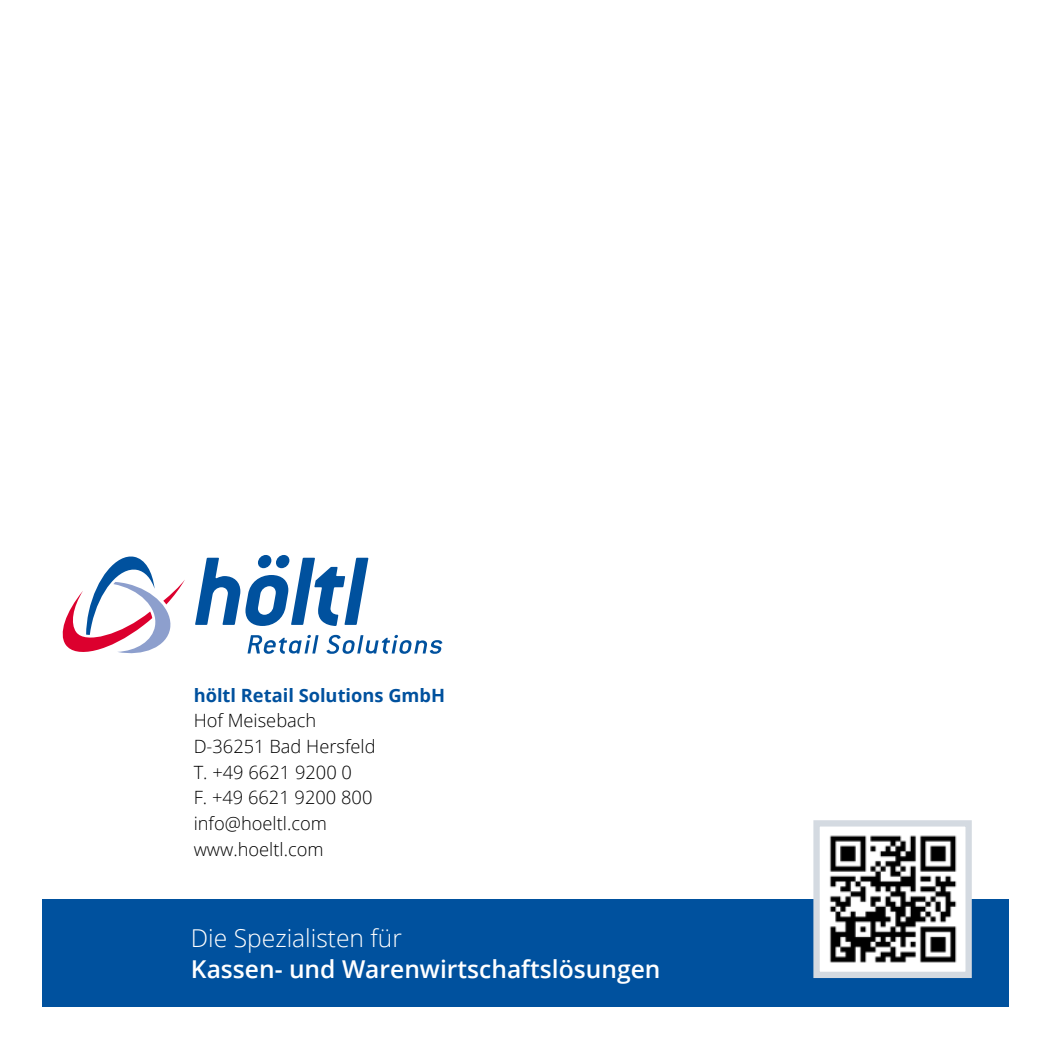
<style>
.page{position:relative;width:1049px;height:1049px;background:#fff}
.page>*{position:absolute;margin:0;border:0;box-sizing:border-box;transform-origin:0 0}
.t1{font:600 24.5px "Open Sans";color:#fff}
.t2{font:300 24.5px "Open Sans";color:#fff}
.t3{font:300 18.25px/25.8px "Open Sans";color:#000}
.t4{font:700 18.25px "Open Sans";color:#00519e}
</style>
<div class="page">
<div style="left:43px;top:899px;width:966px;height:107px;background:#00519e"></div>
<img style="left:821px;top:835px;width:144px;height:136px">
<div style="left:813px;top:820px;width:159px;height:158px;border:6px solid #d4dae1"></div>
<svg style="left:195px;top:555px;width:173px;height:71px"></svg>
<svg style="left:248px;top:635px;width:70px;height:19px"></svg>
<svg style="left:326px;top:635px;width:116px;height:19px"></svg>
<svg style="left:63px;top:556px;width:122px;height:98px"></svg>
<p class="t4" style="left:194px;top:682px;width:253px">höltl Retail Solutions GmbH</p>
<p class="t3" style="left:194px;top:707px;width:183px">Hof Meisebach<br>D-36251 Bad Hersfeld<br>T. +49 6621 9200 0<br>F. +49 6621 9200 800 info@hoeltl.com www.hoeltl.com</p>
<h1 class="t2" style="left:191px;top:921px;width:213px">Die Spezialisten für</h1>
<h1 class="t1" style="left:191px;top:952px;width:471px">Kassen- und Warenwirtschaftslösungen</h1>
</div>
